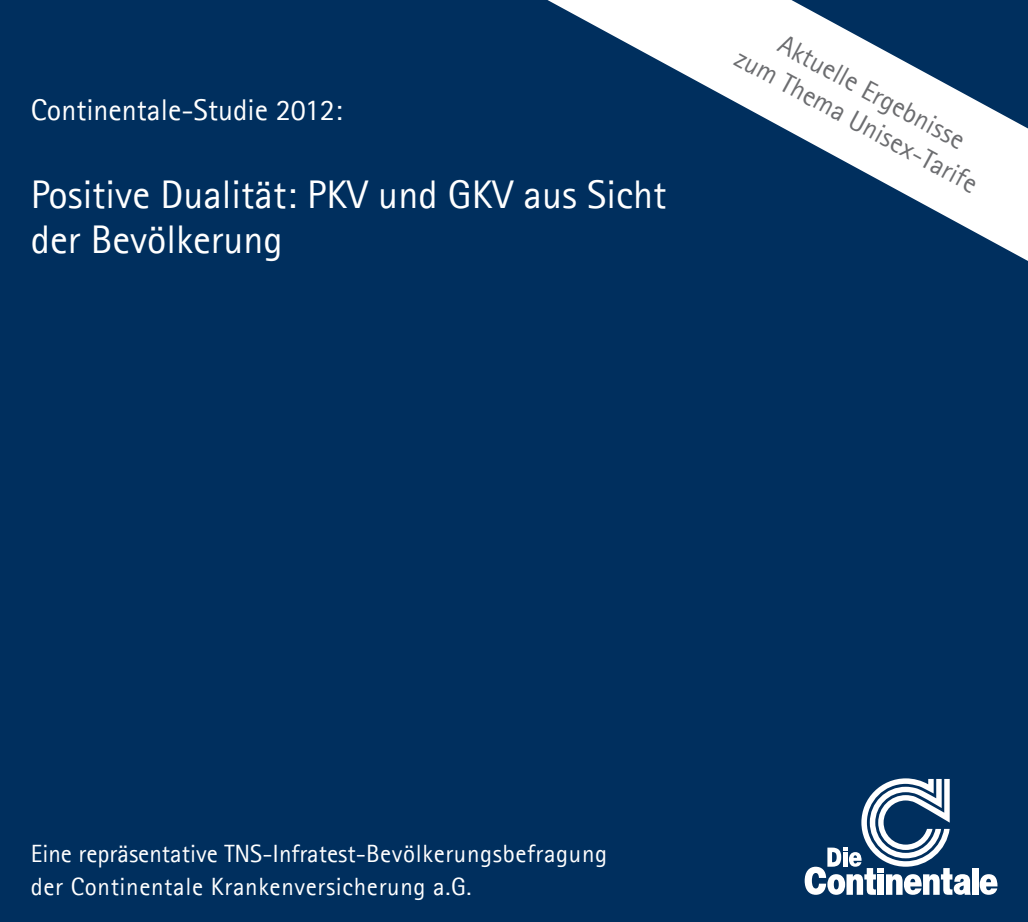
<style>
.page{position:relative;width:1028px;height:922px;background:#fff}
.page>*{position:absolute;margin:0;border:0;box-sizing:border-box;transform-origin:0 0}
.t1{font:40px/45px "Agfa Rotis Sans Serif";color:#fff}
.t2{font:30px "Agfa Rotis Sans Serif";color:#fff}
.t3{font:27.5px/32.8px "Agfa Rotis Sans Serif";color:#6c6d70;text-align:center}
.t4{font:25px/32.5px "Agfa Rotis Sans Serif";letter-spacing:.025em;color:#fff}
</style>
<div class="page">
<div style="left:0;top:0;width:1028px;height:921px;background:#002f5e"></div>
<div style="left:972px;top:867px;width:6px;height:27px;background:#fff"></div>
<svg style="left:804px;top:778px;width:166px;height:116px"></svg>
<svg style="left:979px;top:874px;width:18px;height:20px"></svg>
<svg style="left:547px;top:0;width:481px;height:261px"></svg>
<p class="t2" style="left:31px;top:92px;width:313px">Continentale-Studie 2012:</p>
<h1 class="t1" style="left:31px;top:171px;width:637px">Positive Dualität: PKV und GKV aus Sicht der Bevölkerung</h1>
<p class="t3" style="left:759px;top:13px;width:273px;rotate:28deg">Aktuelle Ergebnisse<br>zum Thema Unisex-Tarife</p>
<p class="t4" style="left:31px;top:836px;width:578px">Eine repräsentative TNS-Infratest-Bevölkerungsbefragung der Continentale Krankenversicherung a.G.</p>
</div>
